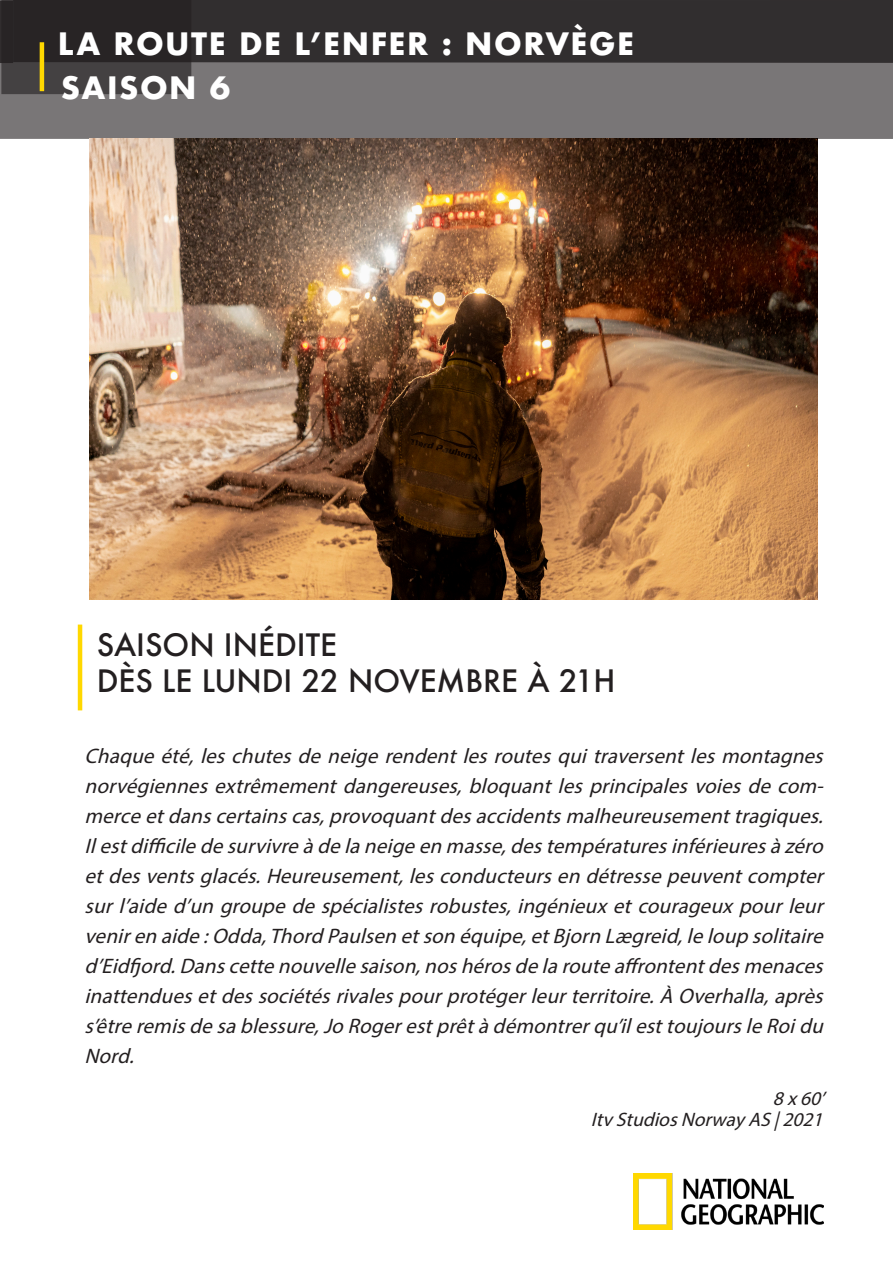
<style>
.page{position:relative;width:893px;height:1263px;background:#fff}
.page>*{position:absolute;margin:0;border:0;box-sizing:border-box;transform-origin:0 0}
.t1{font:500 30px "Futura";color:#231f20}
.t2{font:700 30px "Futura";letter-spacing:.05em;color:#fff}
.t3{font:italic 21px/30px "Myriad Pro";color:#231f20;text-align:justify}
.t4{font:italic 19.5px "Myriad Pro";color:#231f20}
</style>
<div class="page">
<hr style="left:78px;top:624px;width:4px;height:86px;background:#ffd800">
<div style="left:191px;top:64px;width:702px;height:75px;background:#797677"></div>
<svg style="left:0;top:0;width:191px;height:139px;background:#615e5f"></svg>
<svg style="left:12px;top:0;width:881px;height:64px;background:#302d2e"></svg>
<hr style="left:40px;top:42px;width:4px;height:49px;background:#ffd800">
<img style="left:633px;top:1173px;width:190px;height:56px">
<img style="left:89px;top:139px;width:728px;height:461px">
<p class="t2" style="left:58px;top:22px;width:578px">LA ROUTE DE L’ENFER : NORVÈGE</p>
<p class="t2" style="left:61px;top:66px;width:171px">SAISON 6</p>
<p class="t1" style="left:97px;top:624px;width:242px">SAISON INÉDITE</p>
<p class="t1" style="left:97px;top:660px;width:520px">DÈS LE LUNDI 22 NOVEMBRE À 21H</p>
<p class="t3" style="left:85px;top:740px;width:746px">Chaqueété,leschutesdeneigerendentlesroutesquitraversentlesmontagnes norvégiennesextrêmementdangereuses,bloquantlesprincipalesvoiesdecom&shy;merceetdanscertainscas,provoquantdesaccidentsmalheureusementtragiques.<br>Ilestdifficiledesurvivreàdelaneigeen masse,destempératuresinférieuresàzéro etdesventsglacés.Heureusement,lesconducteursen détressepeuventcompter surl’aided’un groupedespécialistesrobustes,ingénieuxetcourageuxpourleur veniren aide:Odda,Thord Paulsen etson équipe,etBjorn Lægreid,leloup solitaire d’Eidfjord.Danscettenouvellesaison,noshérosdelarouteaffrontentdesmenaces inattenduesetdessociétésrivalespourprotégerleurterritoire.À Overhalla,après s’êtreremisdesablessure,Jo Rogerestprêtàdémontrerqu’ilesttoujoursleRoidu Nord.</p>
<p class="t4" style="left:773px;top:1086px;width:59px">8x60’</p>
<p class="t4" style="left:591px;top:1107px;width:239px">ItvStudiosNorwayAS|2021</p>
</div>
